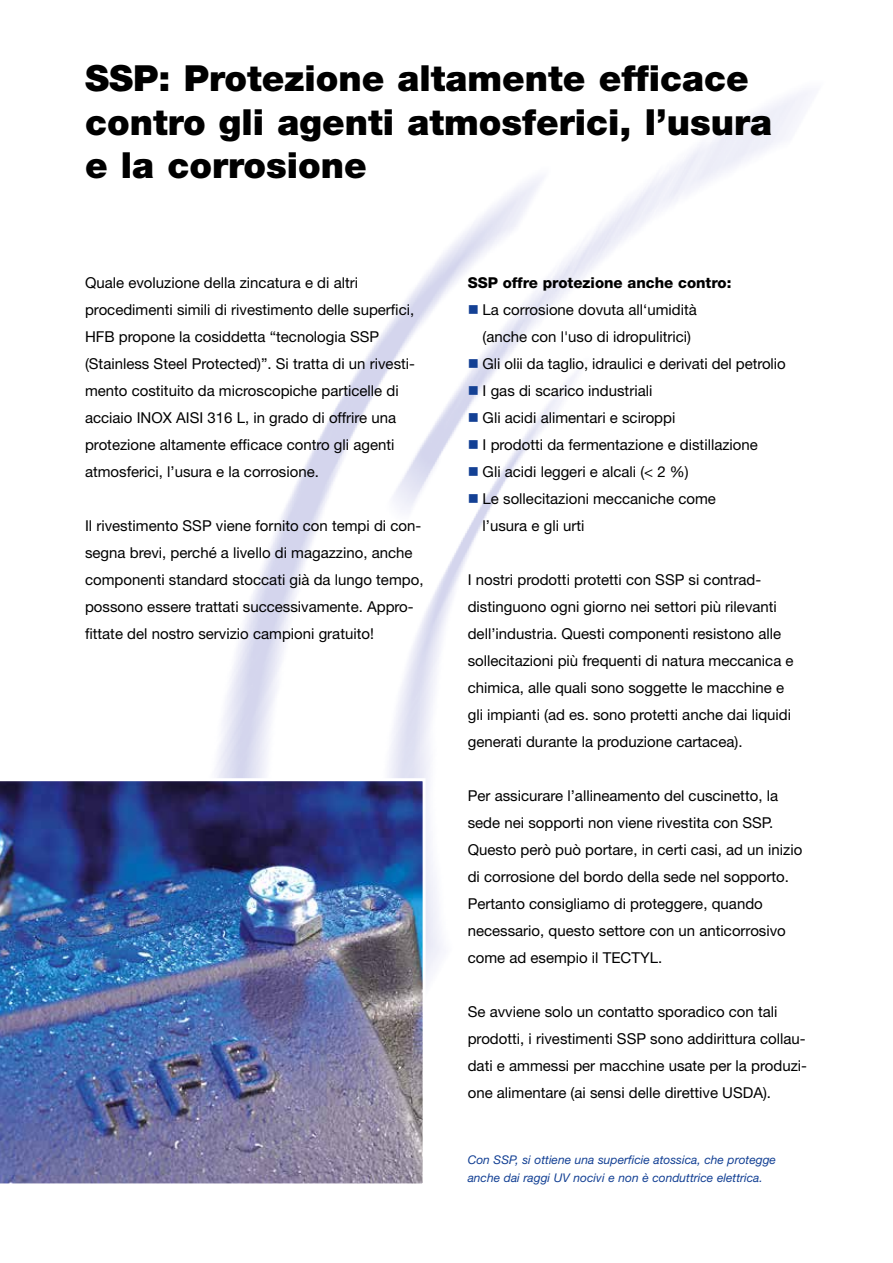
<style>
.page{position:relative;width:893px;height:1263px;background:#fff}
.page>*{position:absolute;margin:0;border:0;box-sizing:border-box;transform-origin:0 0}
.t1{font:900 36px/43.2px "Helvetica Neue";color:#000}
.t2{font:15px/27px "Helvetica Neue";color:#000}
.t3{font:800 15px "Helvetica Neue";color:#000}
.t4{font:italic 12px/18px "Helvetica Neue";color:#134094}
.s1{color:#134094}
</style>
<div class="page">
<img style="left:216px;top:92px;width:592px;height:885px">
<img style="left:0;top:778px;width:426px;height:406px">
<svg style="left:479px;top:315px;width:15px;height:1px"></svg>
<svg style="left:479px;top:369px;width:15px;height:1px"></svg>
<svg style="left:479px;top:396px;width:15px;height:1px"></svg>
<svg style="left:479px;top:423px;width:15px;height:1px"></svg>
<svg style="left:479px;top:450px;width:15px;height:1px"></svg>
<svg style="left:479px;top:477px;width:15px;height:1px"></svg>
<svg style="left:479px;top:504px;width:15px;height:1px"></svg>
<h1 class="t1" style="left:85px;top:57px;width:688px">SSP: Protezione altamente efficace contro gli agenti atmosferici, l’usura e la corrosione</h1>
<p class="t2" style="left:85px;top:269px;width:332px">Quale evoluzione della zincatura e di altri procedimenti simili di rivestimento delle superfici, HFB propone la cosiddetta “tecnologia SSP (Stainless Steel Protected)”. Si tratta di un rivesti&shy;mento costituito da microscopiche particelle di acciaio INOX AISI 316 L, in grado di offrire una protezione altamente efficace contro gli agenti atmosferici, l’usura e la corrosione.</p>
<p class="t2" style="left:85px;top:512px;width:340px">Il rivestimento SSP viene fornito con tempi di con&shy;segna brevi, perché a livello di magazzino, anche componenti standard stoccati già da lungo tempo, possono essere trattati successivamente. Appro&shy;fittate del nostro servizio campioni gratuito!</p>
<p class="t3" style="left:468px;top:274px;width:265px">SSP offre protezione anche contro:</p>
<p class="t2" style="left:483px;top:296px;width:216px;text-indent:-15px"><span class="s1">■</span> La corrosione dovuta all‘umidità (anche con l'uso di idropulitrici)</p>
<p class="t2" style="left:468px;top:350px;width:319px"><span class="s1">■</span> Gli olii da taglio, idraulici e derivati del petrolio</p>
<p class="t2" style="left:468px;top:377px;width:186px"><span class="s1">■</span> I gas di scarico industriali</p>
<p class="t2" style="left:468px;top:404px;width:209px"><span class="s1">■</span> Gli acidi alimentari e sciroppi</p>
<p class="t2" style="left:468px;top:431px;width:292px"><span class="s1">■</span> I prodotti da fermentazione e distillazione</p>
<p class="t2" style="left:468px;top:458px;width:223px"><span class="s1">■</span> Gli acidi leggeri e alcali (&lt; 2 %)</p>
<p class="t2" style="left:483px;top:485px;width:235px;text-indent:-15px"><span class="s1">■</span> Le sollecitazioni meccaniche come l’usura e gli urti</p>
<p class="t2" style="left:468px;top:566px;width:327px">I nostri prodotti protetti con SSP si contrad&shy;distinguono ogni giorno nei settori più rilevanti dell’industria. Questi componenti resistono alle sollecitazioni più frequenti di natura meccanica e chimica, alle quali sono soggette le macchine e gli impianti (ad es. sono protetti anche dai liquidi generati durante la produzione cartacea).</p>
<p class="t2" style="left:468px;top:782px;width:336px">Per assicurare l’allineamento del cuscinetto, la sede nei sopporti non viene rivestita con SSP.<br>Questo però può portare, in certi casi, ad un inizio di corrosione del bordo della sede nel sopporto.<br>Pertanto consigliamo di proteggere, quando necessario, questo settore con un anticorrosivo come ad esempio il TECTYL.</p>
<p class="t2" style="left:468px;top:998px;width:341px">Se avviene solo un contatto sporadico con tali prodotti, i rivestimenti SSP sono addirittura collau&shy;dati e ammessi per macchine usate per la produzi&shy;one alimentare (ai sensi delle direttive USDA).</p>
<p class="t4" style="left:468px;top:1150px;width:310px">Con SSP, si ottiene una superficie atossica, che protegge anche dai raggi UV nocivi e non è conduttrice elettrica.</p>
</div>
